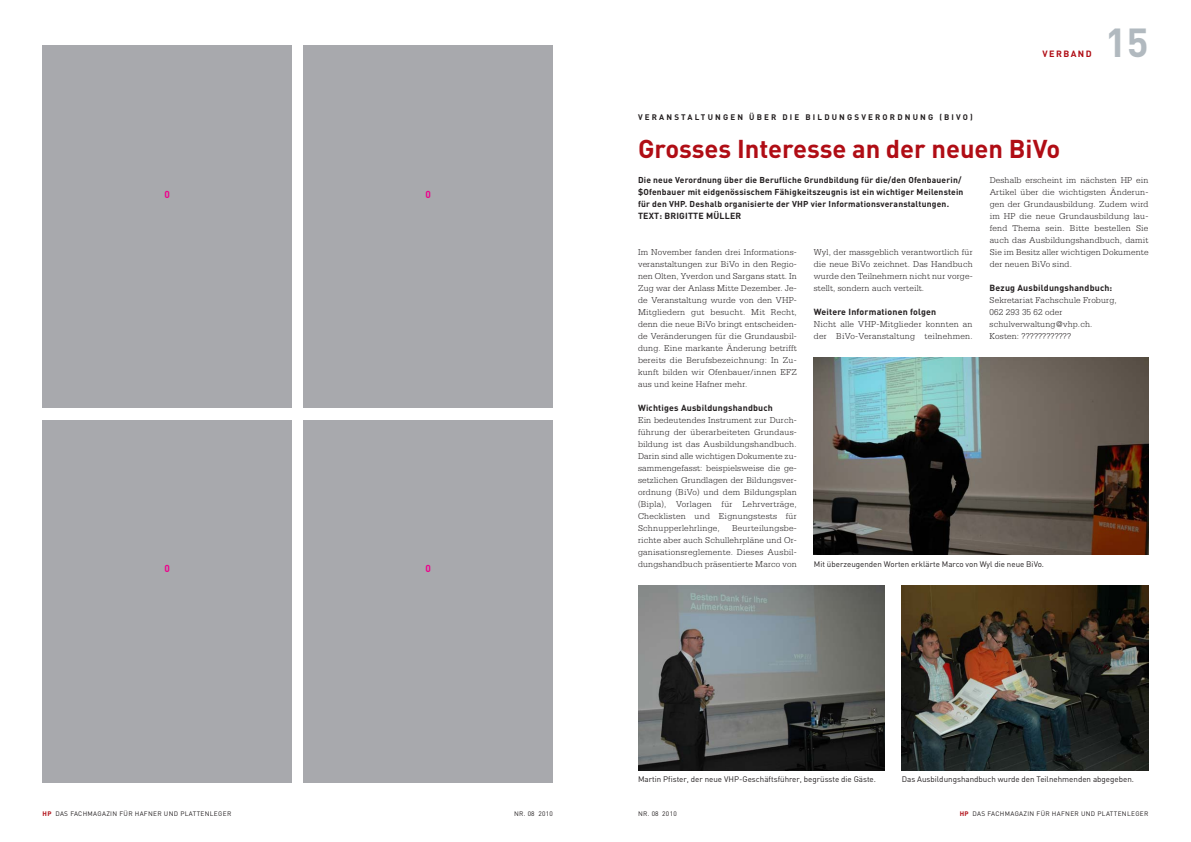
<style>
.page{position:relative;width:1191px;height:842px;background:#fff}
.page>*{position:absolute;margin:0;border:0;box-sizing:border-box;transform-origin:0 0}
.t1{font:700 40px "DIN";color:#b1b9bf}
.t2{font:700 25.5px "DIN";color:#b00d15}
.t3{font:700 10px "DIN";color:#ed028c}
.t4{font:300 9px/12px "Serifa";letter-spacing:.015em;color:#231f20;text-align:justify}
.t5{font:700 9px "DIN";letter-spacing:.165em;color:#b00d15}
.t6{font:700 8.8px "DIN";letter-spacing:.02em;color:#231f20}
.t7{font:700 8.5px/12px "DIN";letter-spacing:.02em;color:#231f20}
.t8{font:8px "DIN";color:#231f20}
.t9{font:700 8px "DIN";letter-spacing:.27em;color:#231f20}
.t10{font:6.5px "DIN";letter-spacing:.05em;color:#231f20}
.s1{font-weight:700;color:#b00d15}
</style>
<div class="page">
<div style="left:43px;top:45px;width:249px;height:363px;background:#a8a9ad"></div>
<div style="left:303px;top:45px;width:250px;height:363px;background:#a8a9ad"></div>
<div style="left:43px;top:420px;width:249px;height:362px;background:#a8a9ad"></div>
<div style="left:303px;top:420px;width:250px;height:362px;background:#a8a9ad"></div>
<img style="left:901px;top:585px;width:247px;height:186px">
<img style="left:638px;top:585px;width:246px;height:186px">
<img style="left:814px;top:357px;width:334px;height:198px">
<p class="t3" style="left:165px;top:189px;width:7px">0</p>
<p class="t3" style="left:425px;top:189px;width:7px">0</p>
<p class="t3" style="left:165px;top:563px;width:7px">0</p>
<p class="t3" style="left:425px;top:563px;width:7px">0</p>
<p class="t10" style="left:43px;top:810px;width:190px"><span class="s1">HP</span> DAS FACHMAGAZIN FÜR HAFNER UND PLATTENLEGER</p>
<p class="t10" style="left:514px;top:810px;width:40px">NR. 08 2010</p>
<p class="t5" style="left:1042px;top:48px;width:51px">VERBAND</p>
<h1 class="t1" style="left:1105px;top:20px;width:45px">15</h1>
<p class="t9" style="left:638px;top:112px;width:336px">VERANSTALTUNGEN ÜBER DIE BILDUNGSVERORDNUNG (BIVO)</p>
<h2 class="t2" style="left:638px;top:134px;width:424px">Grosses Interesse an der neuen BiVo</h2>
<p class="t7" style="left:638px;top:174px;width:327px">Die neue Verordnung über die Berufliche Grundbildung für die/den Ofenbauerin/ $Ofenbauer mit eidgenössischem Fähigkeitszeugnis ist ein wichtiger Meilenstein für den VHP. Deshalb organisierte der VHP vier Informationsveranstaltungen.</p>
<p class="t6" style="left:638px;top:210px;width:105px">TEXT: BRIGITTE MÜLLER</p>
<p class="t4" style="left:989px;top:174px;width:160px">Deshalb erscheint im nächsten HP ein Artikel über die wichtigsten Änderun&shy;gen der Grundausbildung. Zudem wird im HP die neue Grundausbildung lau&shy;fend Thema sein. Bitte bestellen Sie auch das Ausbildungshandbuch, damit Sie im Besitz aller wichtigen Dokumente der neuen BiVo sind.</p>
<p class="t6" style="left:989px;top:282px;width:124px">Bezug Ausbildungshandbuch:</p>
<p class="t4" style="left:989px;top:294px;width:129px;text-align:left">Sekretariat Fachschule Froburg,<br>062 293 35 62 oder schulverwaltung@vhp.ch.<br>Kosten: ????????????</p>
<p class="t4" style="left:814px;top:246px;width:160px">Wyl, der massgeblich verantwortlich für die neue BiVo zeichnet. Das Handbuch wurde den Teilnehmern nicht nur vorge&shy;stellt, sondern auch verteilt.</p>
<p class="t6" style="left:814px;top:306px;width:124px">Weitere Informationen folgen</p>
<p class="t4" style="left:814px;top:318px;width:160px">Nicht alle VHP-Mitglieder konnten an der BiVo-Veranstaltung teilnehmen.</p>
<p class="t4" style="left:638px;top:246px;width:160px">Im November fanden drei Informations&shy;veranstaltungen zur BiVo in den Regio&shy;nen Olten, Yverdon und Sargans statt. In Zug war der Anlass Mitte Dezember. Je&shy;de Veranstaltung wurde von den VHP-Mitgliedern gut besucht. Mit Recht, denn die neue BiVo bringt entscheiden&shy;de Veränderungen für die Grundausbil&shy;dung. Eine markante Änderung betrifft bereits die Berufsbezeichnung: In Zu&shy;kunft bilden wir Ofenbauer/innen EFZ aus und keine Hafner mehr.</p>
<p class="t6" style="left:638px;top:402px;width:136px">Wichtiges Ausbildungshandbuch</p>
<p class="t4" style="left:638px;top:414px;width:160px">Ein bedeutendes Instrument zur Durch&shy;führung der überarbeiteten Grundaus&shy;bildung ist das Ausbildungshandbuch.<br>Darin sind alle wichtigen Dokumente zu&shy;sammengefasst: beispielsweise die ge&shy;setzlichen Grundlagen der Bildungsver&shy;ordnung (BiVo) und dem Bildungsplan (Bipla), Vorlagen für Lehrverträge, Checklisten und Eignungstests für Schnupperlehrlinge,</p>
<p class="t4" style="left:638px;top:522px;width:160px;text-indent:94px">Beurteilungsbe&shy;richte aber auch Schullehrpläne und Or&shy;ganisationsreglemente. Dieses Ausbil&shy;dungshandbuch präsentierte Marco von</p>
<p class="t8" style="left:814px;top:559px;width:232px">Mit überzeugenden Worten erklärte Marco von Wyl die neue BiVo.</p>
<p class="t8" style="left:638px;top:775px;width:239px">Martin Pfister, der neue VHP-Geschäftsführer, begrüsste die Gäste.</p>
<p class="t8" style="left:901px;top:775px;width:234px">Das Ausbildungshandbuch wurde den Teilnehmenden abgegeben.</p>
<p class="t10" style="left:638px;top:810px;width:40px">NR. 08 2010</p>
<p class="t10" style="left:959px;top:810px;width:190px"><span class="s1">HP</span> DAS FACHMAGAZIN FÜR HAFNER UND PLATTENLEGER</p>
</div>
